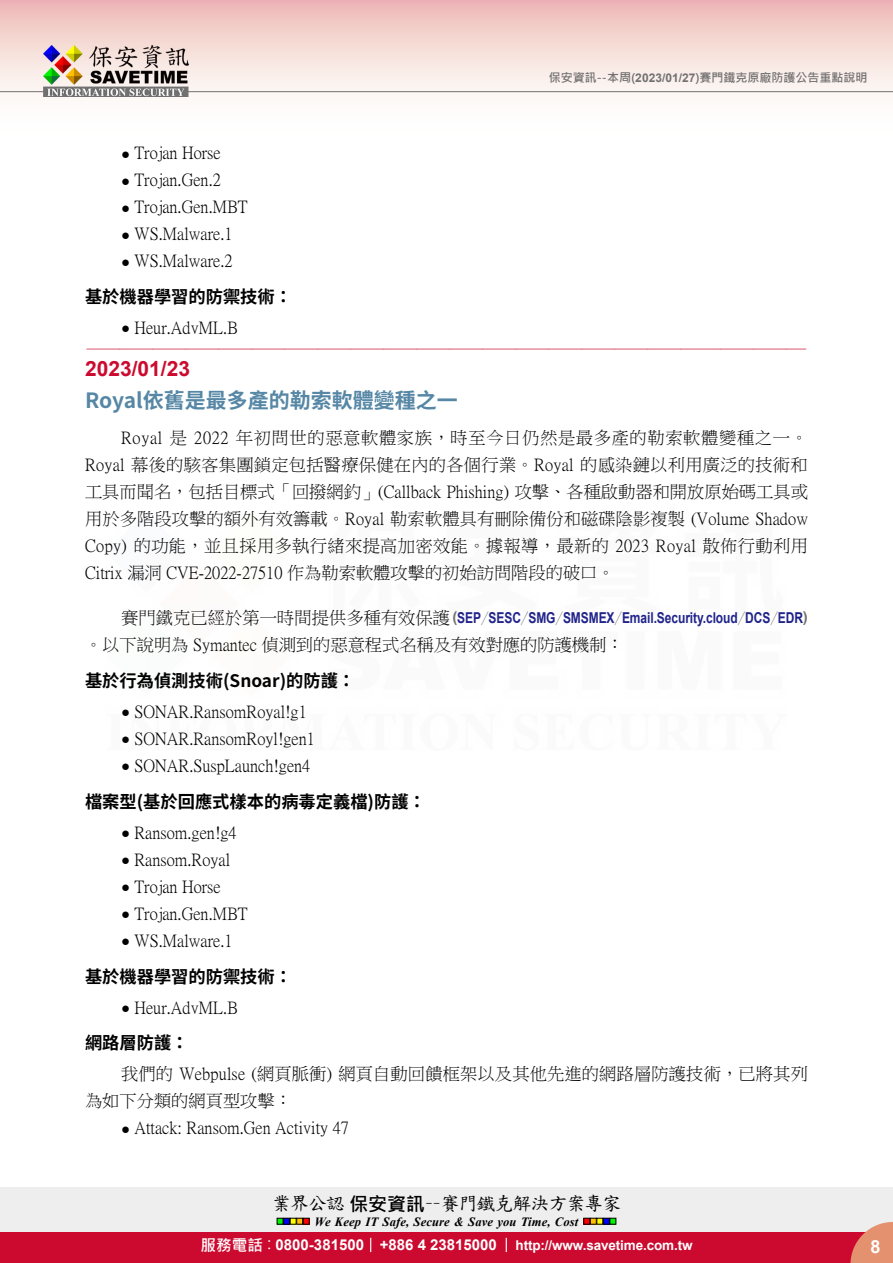
<style>
.page{position:relative;width:893px;height:1263px;background:#fff}
.page>*{position:absolute;margin:0;border:0;box-sizing:border-box;transform-origin:0 0}
.t1{font:700 21px "Source Han Sans TW";color:#5687a5}
.t2{font:700 21px "Arial";color:#cc0a2f}
.t3{font:18.9px "DF Kai Shu SB Estd BF";letter-spacing:-.05em;color:#000}
.t4{font:700 18px "Arial";color:#fff}
.t5{font:17.25px/27px "P Ming Li U";color:#000;text-align:justify}
.t6{font:700 17.25px "Source Han Sans TW";color:#000}
.t7{font:16.5px "DF Kai Shu SB Estd BF";color:#cc0a2f}
.t8{font:700 15px "Arial";letter-spacing:-.005em;color:#1d2088;scale:.8 1}
.t9{font:700 13.5px "Arial";letter-spacing:-.01em;color:#fff}
.t10{font:italic 700 12.6px "Times New Roman";letter-spacing:.005em;color:#000}
.t11{font:700 12px "Microsoft Jheng Hei";color:#727171}
.s1{font-family:"Arial"}
.s2{font-family:"Arial";font-size:15px}
.s3{font-family:"P Ming Li U";font-weight:400;font-size:17.25px;color:#000}
.s4{color:#727171}
.s5{font-family:"Source Han Sans TW";font-weight:800;color:#727171}
.s6{font-family:"Microsoft Jheng Hei";font-weight:700}
.s7{font-family:"Microsoft Jheng Hei";font-size:15.6px}
.s8{font-family:"Microsoft Jheng Hei";font-weight:400;font-size:15.6px}
.s9{font-size:15px}
</style>
<div class="page">
<div style="left:0;top:1187px;width:893px;height:49px;background:#eee"></div>
<svg style="left:277px;top:1218px;width:32px;height:6px"></svg>
<svg style="left:584px;top:1218px;width:32px;height:6px"></svg>
<div style="left:0;top:1232px;width:893px;height:31px;background:#cc0a2f"></div>
<svg style="left:850px;top:1222px;width:43px;height:41px"></svg>
<svg style="left:370px;top:1238px;width:1px;height:14px"></svg>
<svg style="left:506px;top:1238px;width:1px;height:14px"></svg>
<div style="left:0;top:0;width:893px;height:141px;background:linear-gradient(to bottom,#efc0bb,#fff)"></div>
<hr style="left:0;top:91px;width:893px;height:1px;background:#727171">
<img style="left:44px;top:46px;width:145px;height:51px">
<p class="t11" style="left:549px;top:70px;width:320px">保安資訊--本周(<span class="s1">2023/01/27</span>)賽門鐵克原廠防護公告重點說明</p>
<p class="t5" style="left:121px;top:140px;width:101px"><span class="s2">●</span> Trojan Horse</p>
<p class="t5" style="left:121px;top:167px;width:101px"><span class="s2">●</span> Trojan.Gen.2</p>
<p class="t5" style="left:121px;top:194px;width:128px"><span class="s2">●</span> Trojan.Gen.MBT</p>
<p class="t5" style="left:121px;top:221px;width:113px"><span class="s2">●</span> WS.Malware.1</p>
<p class="t5" style="left:121px;top:248px;width:113px"><span class="s2">●</span> WS.Malware.2</p>
<p class="t6" style="left:85px;top:287px;width:209px">基於機器學習的防禦技術：</p>
<p class="t5" style="left:121px;top:314px;width:118px"><span class="s2">●</span> Heur.AdvML.B</p>
<p class="t7" style="left:86px;top:341px;width:723px">-------------------------------------------------------------------------------------------------------------</p>
<p class="t2" style="left:85px;top:354px;width:107px">2023/01/23</p>
<p class="t1" style="left:85px;top:389px;width:374px">Royal依舊是最多產的勒索軟體變種之一</p>
<p class="t5" style="left:85px;top:424px;width:724px;text-indent:36px">Royal 是 2022 年初問世的惡意軟體家族，時至今日仍然是最多產的勒索軟體變種之一。Royal 幕後的駭客集團鎖定包括醫療保健在內的各個行業。Royal 的感染鏈以利用廣泛的技術和工具而聞名，包括目標式「回撥網釣」(Callback Phishing) 攻擊、各種啟動器和開放原始碼工具或用於多階段攻擊的額外有效籌載。Royal 勒索軟體具有刪除備份和磁碟陰影複製 (Volume Shadow Copy) 的功能，並且採用多執行緒來提高加密效能。據報導，最新的 2023 Royal 散佈行動利用Citrix 漏洞 CVE-2022-27510 作為勒索軟體攻擊的初始訪問階段的破口。</p>
<p class="t8" style="left:121px;top:607px;width:860px"><span class="s3">賽門鐵克已經於第一時間提供多種有效保護</span><span class="s4">(</span>SEP<span class="s5">／</span>SESC<span class="s5">／</span>SMG<span class="s5">／</span>SMSMEX<span class="s5">／</span>Email.Security.cloud<span class="s5">／</span>DCS<span class="s5">／</span>EDR<span class="s4">)</span></p>
<p class="t5" style="left:85px;top:631px;width:540px">。以下說明為 Symantec 偵測到的惡意程式名稱及有效對應的防護機制：</p>
<p class="t6" style="left:85px;top:671px;width:272px">基於行為偵測技術(Snoar)的防護：</p>
<p class="t5" style="left:121px;top:698px;width:187px"><span class="s2">●</span> SONAR.RansomRoyal!g1</p>
<p class="t5" style="left:121px;top:725px;width:195px"><span class="s2">●</span> SONAR.RansomRoyl!gen1</p>
<p class="t5" style="left:121px;top:752px;width:191px"><span class="s2">●</span> SONAR.SuspLaunch!gen4</p>
<p class="t6" style="left:85px;top:792px;width:342px">檔案型(基於回應式樣本的病毒定義檔)防護：</p>
<p class="t5" style="left:121px;top:819px;width:117px"><span class="s2">●</span> Ransom.gen!g4</p>
<p class="t5" style="left:121px;top:846px;width:111px"><span class="s2">●</span> Ransom.Royal</p>
<p class="t5" style="left:121px;top:873px;width:101px"><span class="s2">●</span> Trojan Horse</p>
<p class="t5" style="left:121px;top:900px;width:128px"><span class="s2">●</span> Trojan.Gen.MBT</p>
<p class="t5" style="left:121px;top:927px;width:113px"><span class="s2">●</span> WS.Malware.1</p>
<p class="t6" style="left:85px;top:966px;width:209px">基於機器學習的防禦技術：</p>
<p class="t5" style="left:121px;top:994px;width:118px"><span class="s2">●</span> Heur.AdvML.B</p>
<p class="t6" style="left:85px;top:1033px;width:105px">網路層防護：</p>
<p class="t5" style="left:85px;top:1060px;width:724px;text-indent:36px">我們的 Webpulse (網頁脈衝) 網頁自動回饋框架以及其他先進的網路層防護技術，已將其列為如下分類的網頁型攻擊：</p>
<p class="t5" style="left:121px;top:1114px;width:229px"><span class="s2">●</span> Attack: Ransom.Gen Activity 47</p>
<p class="t3" style="left:272px;top:1194px;width:351px">業界公認<span class="s6">保安資訊</span>－－賽門鐵克解決方案專家</p>
<p class="t10" style="left:315px;top:1212px;width:265px">We Keep IT Safe, Secure &amp; Save you Time, Cost</p>
<p class="t9" style="left:200px;top:1235px;width:494px"><span class="s7">服務電話</span><span class="s8">：</span><span class="s9">0800-381500 +886 4 23815000</span> http://www.savetime.com.tw</p>
<p class="t4" style="left:870px;top:1234px;width:12px">8</p>
</div>
